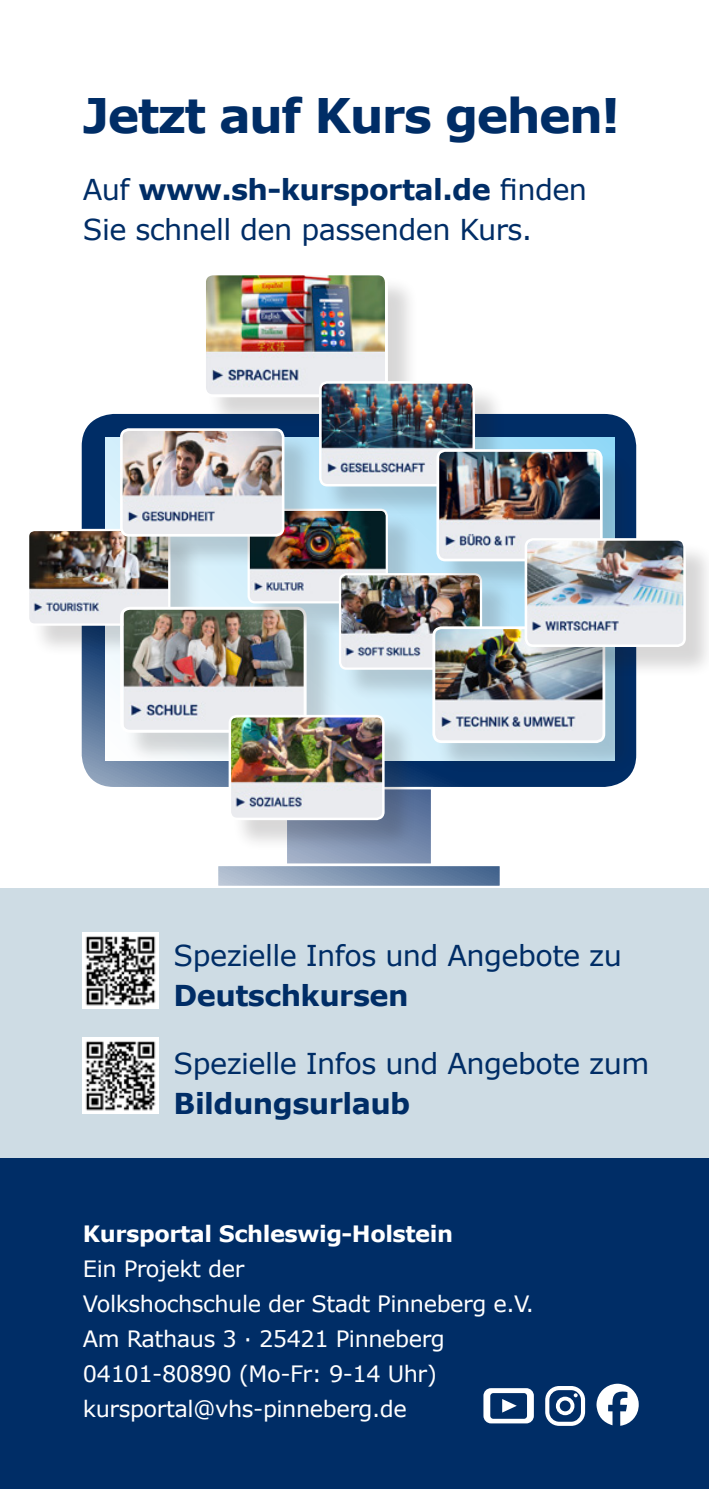
<style>
.page{position:relative;width:709px;height:1489px;background:#fff}
.page>*{position:absolute;margin:0;border:0;box-sizing:border-box;transform-origin:0 0}
.t1{font:700 47.5px "Verdana";letter-spacing:-.035em;color:#002d66}
.t2{font:28.75px/40px "Verdana";letter-spacing:-.02em;color:#002d66}
.t3{font:700 28.75px "Verdana";letter-spacing:-.02em;color:#002d66}
.t4{font:22.5px "Verdana";letter-spacing:-.02em;color:#fff}
.t5{font:700 22.5px "Verdana";letter-spacing:-.02em;color:#fff}
.s1{font-weight:400}
.s2{font-weight:700}
</style>
<div class="page">
<svg style="left:80px;top:412px;width:557px;height:376px;background:#375b87"></svg>
<svg style="left:287px;top:787px;width:146px;height:76px;background:#8698b6"></svg>
<div style="left:216px;top:863px;width:286px;height:25px;background:linear-gradient(to right,#b8c4d4,#44658f);border:2px solid #fff"></div>
<svg style="left:105px;top:438px;width:509px;height:322px"></svg>
<div style="left:0;top:888px;width:709px;height:282px;background:#cedce4"></div>
<div style="left:0;top:1158px;width:709px;height:330px;background:#002d66"></div>
<div style="left:207px;top:276px;width:212px;height:152px;background:#231f20;opacity:.18"></div>
<img style="left:207px;top:276px;width:177px;height:117px">
<div style="left:203px;top:272px;width:185px;height:125px;border:3px solid #fff;border-radius:8px"></div>
<div style="left:31px;top:532px;width:171px;height:125px;background:#231f20;opacity:.18"></div>
<img style="left:30px;top:532px;width:137px;height:90px">
<div style="left:27px;top:529px;width:143px;height:96px;border:2px solid #fff;border-radius:7px"></div>
<div style="left:124px;top:610px;width:214px;height:153px;background:#231f20;opacity:.18"></div>
<img style="left:122px;top:610px;width:180px;height:121px">
<div style="left:120px;top:606px;width:186px;height:126px;border:3px solid #fff;border-radius:8px"></div>
<div style="left:251px;top:512px;width:168px;height:123px;background:#231f20;opacity:.18"></div>
<img style="left:250px;top:511px;width:135px;height:89px">
<div style="left:247px;top:508px;width:141px;height:95px;border:2px solid #fff;border-radius:6px"></div>
<div style="left:232px;top:718px;width:184px;height:133px;background:#231f20;opacity:.18"></div>
<img style="left:230px;top:716px;width:153px;height:102px">
<div style="left:229px;top:714px;width:155px;height:106px;border:2px solid #fff;border-radius:7px"></div>
<div style="left:124px;top:432px;width:191px;height:136px;background:#231f20;opacity:.18"></div>
<img style="left:121px;top:429px;width:162px;height:106px">
<div style="left:120px;top:428px;width:164px;height:108px;border:3px solid #fff;border-radius:7px"></div>
<svg style="left:596px;top:1383px;width:43px;height:42px"></svg>
<svg style="left:545px;top:1386px;width:40px;height:39px"></svg>
<div style="left:483px;top:1387px;width:51px;height:36px;background:#fff;border-radius:8px"></div>
<div style="left:490px;top:1392px;width:37px;height:26px;background:#002d66;border-radius:3px"></div>
<svg style="left:502px;top:1399px;width:15px;height:13px"></svg>
<img style="left:83px;top:932px;width:76px;height:75px">
<img style="left:83px;top:1037px;width:76px;height:76px">
<div style="left:323px;top:385px;width:183px;height:132px;background:#231f20;opacity:.18"></div>
<img style="left:320px;top:382px;width:152px;height:103px">
<div style="left:319px;top:381px;width:156px;height:105px;border:2px solid #fff;border-radius:7px"></div>
<div style="left:342px;top:577px;width:171px;height:124px;background:#231f20;opacity:.18"></div>
<img style="left:340px;top:574px;width:139px;height:94px">
<div style="left:339px;top:573px;width:143px;height:96px;border:2px solid #fff;border-radius:7px"></div>
<div style="left:436px;top:630px;width:200px;height:144px;background:#231f20;opacity:.18"></div>
<img style="left:434px;top:627px;width:170px;height:114px">
<div style="left:432px;top:626px;width:173px;height:117px;border:3px solid #fff;border-radius:8px"></div>
<div style="left:440px;top:453px;width:194px;height:139px;background:#231f20;opacity:.18"></div>
<img style="left:438px;top:450px;width:163px;height:110px">
<div style="left:436px;top:449px;width:166px;height:112px;border:3px solid #fff;border-radius:8px"></div>
<div style="left:528px;top:542px;width:181px;height:136px;background:#231f20;opacity:.18"></div>
<img style="left:526px;top:539px;width:156px;height:104px">
<div style="left:524px;top:538px;width:162px;height:109px;border:3px solid #fff;border-radius:7px"></div>
<p class="t1" style="left:83px;top:85px;width:539px">Jetzt auf Kurs gehen!</p>
<p class="t3" style="left:83px;top:171px;width:505px"><span class="s1">Auf</span> www.sh-kursportal.de <span class="s1">finden</span></p>
<p class="t2" style="left:83px;top:209px;width:451px">Sie schnell den passenden Kurs.</p>
<p class="t2" style="left:174px;top:934px;width:450px">Spezielle Infos und Angebote zu<br><span class="s2">Deutschkursen</span></p>
<p class="t2" style="left:174px;top:1042px;width:477px">Spezielle Infos und Angebote zum</p>
<p class="t3" style="left:174px;top:1084px;width:238px">Bildungsurlaub</p>
<p class="t5" style="left:83px;top:1219px;width:371px">Kursportal Schleswig-Holstein</p>
<p class="t4" style="left:83px;top:1254px;width:163px">Ein Projekt der</p>
<p class="t4" style="left:83px;top:1289px;width:452px">Volkshochschule der Stadt Pinneberg e.V.</p>
<p class="t4" style="left:83px;top:1324px;width:363px">Am Rathaus 3 · 25421 Pinneberg</p>
<p class="t4" style="left:83px;top:1359px;width:355px">04101-80890 (Mo-Fr: 9-14 Uhr)</p>
<p class="t4" style="left:83px;top:1394px;width:325px">kursportal@vhs-pinneberg.de</p>
</div>
